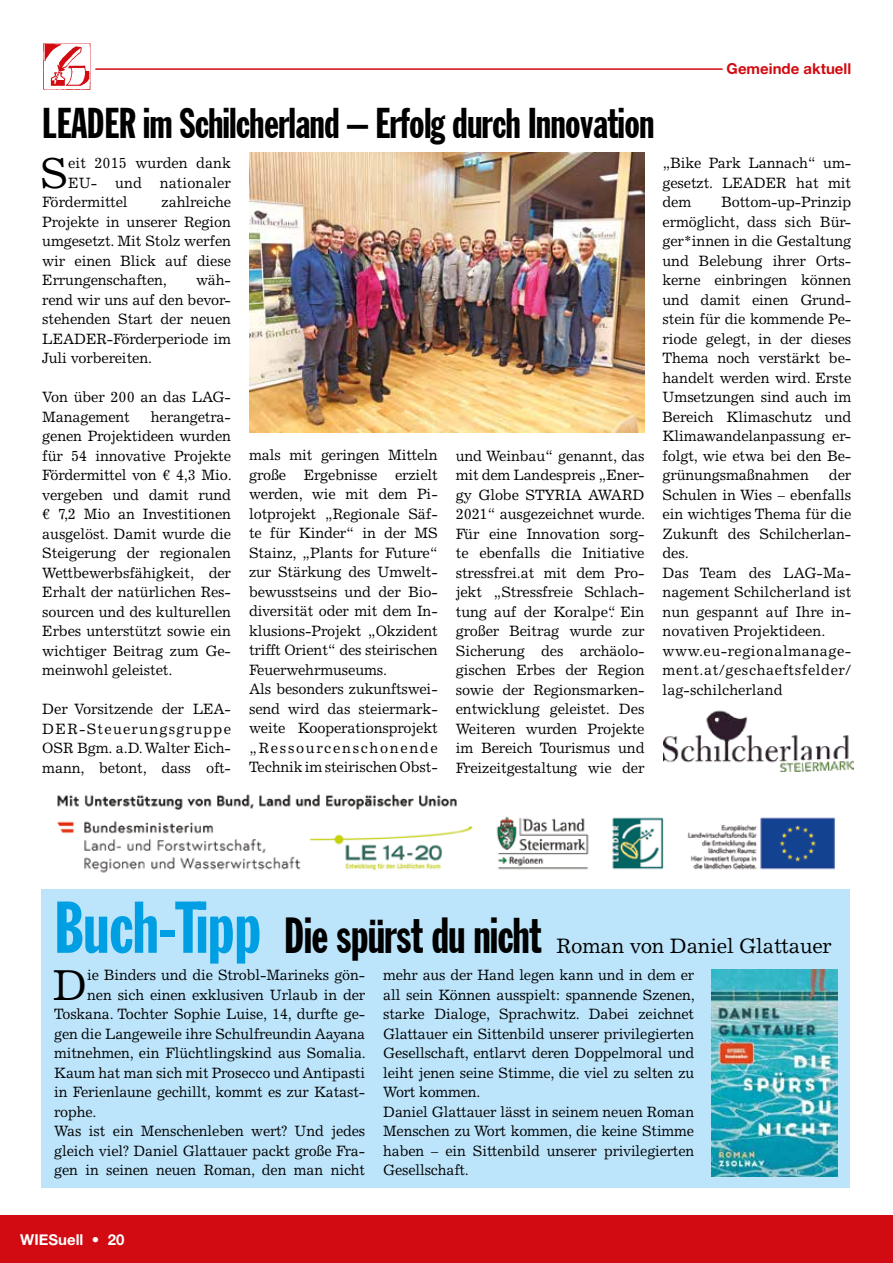
<style>
.page{position:relative;width:893px;height:1263px;background:#fff}
.page>*{position:absolute;margin:0;border:0;box-sizing:border-box;transform-origin:0 0}
.t1{font:extra-condensed 49.5px "Franklin Gothic";letter-spacing:-.01em;color:#000;scale:.96 1}
.t2{font:43.5px "Excelsior LT Std";color:#000;scale:.96 1}
.t3{font:43.5px "Excelsior LT Std";color:#000}
.t4{font:extra-condensed 42px "Franklin Gothic";letter-spacing:-.01em;color:#000}
.t5{font:21px "Excelsior LT Std";letter-spacing:-.01em;color:#000}
.t6{font:15px/19.5px "Excelsior LT Std";letter-spacing:-.01em;color:#000;text-align:justify}
.t7{font:15px/19.5px "Excelsior LT Std";letter-spacing:-.01em;color:#000;scale:.96 1}
.t8{font:15px "Alte Haas Grotesk Bold";color:#d20a11}
.t9{font:15px "Alte Haas Grotesk Bold";color:#fff}
.s1{font-size:72px;color:#009fe3}
</style>
<div class="page">
<div style="left:41px;top:889px;width:808px;height:299px;background:#bce4fa"></div>
<img style="left:711px;top:969px;width:127px;height:207px">
<img style="left:43px;top:43px;width:48px;height:47px">
<hr style="left:95px;top:68px;width:628px;height:2px;background:#d20a11">
<div style="left:0;top:1215px;width:893px;height:48px;background:#d20a11"></div>
<img style="left:57px;top:794px;width:778px;height:79px">
<img style="left:249px;top:152px;width:395px;height:280px">
<img style="left:663px;top:710px;width:190px;height:61px">
<p class="t8" style="left:727px;top:60px;width:126px">Gemeinde aktuell</p>
<h3 class="t4" style="left:42px;top:101px;width:614px">LEADER im Schilcherland – Erfolg durch Innovation</h3>
<h2 class="t3" style="left:40px;top:148px;width:30px">S</h2>
<p class="t6" style="left:68px;top:153px;width:164px">eit 2015 wurden dank</p>
<p class="t6" style="left:68px;top:173px;width:164px">EU- und nationaler</p>
<p class="t6" style="left:42px;top:192px;width:87px">Fördermittel</p>
<p class="t6" style="left:42px;top:192px;width:190px;text-indent:119px">zahlreiche Projekte in unserer Region umgesetzt. Mit Stolz werfen wir einen Blick auf diese Errungenschaften,</p>
<p class="t6" style="left:42px;top:270px;width:190px;text-indent:154px">wäh&shy;rend wir uns auf den bevor&shy;stehenden Start der neuen LEADER-Förderperiode im Juli vorbereiten.</p>
<p class="t6" style="left:42px;top:387px;width:190px">Von über 200 an das LAG-<br>Management</p>
<p class="t6" style="left:42px;top:407px;width:191px;text-indent:109px">herangetra&shy;genen Projektideen wurden für 54 innovative Projekte Fördermittel von € 4,3 Mio. vergeben und damit rund € 7,2 Mio an Investitionen ausgelöst. Damit wurde die Steigerung der regionalen Wettbewerbsfähigkeit, der Erhalt der natürlichen Res&shy;sourcen und des kulturellen Erbes unterstützt sowie ein wichtiger Beitrag zum Ge&shy;meinwohl geleistet.</p>
<p class="t6" style="left:42px;top:699px;width:190px">Der Vorsitzende der LEA-DER-Steuerungsgruppe OSR Bgm. a.D. Walter Eich&shy;mann, betont, dass oft-</p>
<p class="t6" style="left:249px;top:445px;width:190px;text-align:left">mals mit geringen Mitteln große Ergebnisse erzielt werden, wie mit dem Pi&shy;lotprojekt „Regionale Säf&shy;te für Kinder“ in der MS<br>Stainz, „Plants for Future“ zur Stärkung des Umwelt&shy;bewusstseins und der Bio&shy;diversität oder mit dem In&shy;klusions-Projekt „Okzident trifft Orient“ des steirischen<br>Feuerwehrmuseums.<br>Als besonders zukunftswei&shy;send wird das steiermark&shy;weite Kooperationsprojekt „Ressourcenschonende<br>Technik im steirischen Obst-</p>
<p class="t6" style="left:456px;top:446px;width:191px">und Weinbau“ genannt, das mit dem Landespreis „Ener&shy;gy Globe STYRIA AWARD 2021“ ausgezeichnet wurde.<br>Für eine Innovation sorg&shy;te ebenfalls die Initiative stressfrei.at mit dem Pro&shy;jekt „Stressfreie Schlach&shy;tung auf der Koralpe“. Ein großer Beitrag wurde zur Sicherung des archäolo&shy;gischen Erbes der Region sowie der Regionsmarken&shy;entwicklung geleistet. Des Weiteren wurden Projekte im Bereich Tourismus und Freizeitgestaltung wie der</p>
<p class="t6" style="left:663px;top:153px;width:190px">„Bike Park Lannach“ um&shy;gesetzt. LEADER hat mit dem</p>
<p class="t6" style="left:663px;top:192px;width:190px;text-indent:59px">Bottom-up-Prinzip ermöglicht, dass sich Bür&shy;ger*innen in die Gestaltung und Belebung ihrer Orts&shy;kerne einbringen können und damit einen Grund&shy;stein für die kommende Pe&shy;riode gelegt, in der dieses Thema noch verstärkt be&shy;handelt werden wird. Erste Umsetzungen sind auch im Bereich Klimaschutz und Klimawandelanpassung er&shy;folgt, wie etwa bei den Be&shy;grünungsmaßnahmen</p>
<p class="t6" style="left:663px;top:465px;width:190px;text-align:left;text-indent:166px">der<br>Schulen in Wies – ebenfalls ein wichtiges Thema für die<br>Zukunft des Schilcherlan&shy;des.<br>Das Team des LAG-Ma&shy;nagement Schilcherland ist nun gespannt auf Ihre in&shy;novativen Projektideen. www.eu-regionalmanage&shy;ment.at/geschaeftsfelder/ lag-schilcherland</p>
<h1 class="t1" style="left:54px;top:909px;width:509px"><span class="s1">Buch-Tipp</span> Die spürst du nicht</h1>
<h3 class="t5" style="left:557px;top:933px;width:277px">Roman von Daniel Glattauer</h3>
<h2 class="t2" style="left:53px;top:959px;width:38px">D</h2>
<p class="t7" style="left:87px;top:965px;width:291px">ie Binders und die Strobl-Marineks gön-</p>
<p class="t7" style="left:87px;top:985px;width:291px">nen sich einen exklusiven Urlaub in der</p>
<p class="t7" style="left:54px;top:1004px;width:325px">Toskana. Tochter Sophie Luise, 14, durfte ge-</p>
<p class="t7" style="left:54px;top:1024px;width:325px">gen die Langeweile ihre Schulfreundin Aayana</p>
<p class="t7" style="left:54px;top:1043px;width:326px">mitnehmen, ein Flüchtlingskind aus Somalia.</p>
<p class="t7" style="left:54px;top:1063px;width:325px">Kaum hat man sich mit Prosecco und Antipasti</p>
<p class="t7" style="left:54px;top:1082px;width:325px">in Ferienlaune gechillt, kommt es zur Katast-</p>
<p class="t7" style="left:54px;top:1102px;width:46px">rophe.</p>
<p class="t7" style="left:54px;top:1121px;width:325px">Was ist ein Menschenleben wert? Und jedes</p>
<p class="t7" style="left:54px;top:1141px;width:325px">gleich viel? Daniel Glattauer packt große Fra-</p>
<p class="t7" style="left:54px;top:1160px;width:325px">gen in seinen neuen Roman, den man nicht</p>
<p class="t7" style="left:383px;top:965px;width:326px">mehr aus der Hand legen kann und in dem er all sein Können ausspielt: spannende Szenen, starke Dialoge, Sprachwitz. Dabei zeichnet Glattauer ein Sittenbild unserer privilegierten Gesellschaft, entlarvt deren Doppelmoral und leiht jenen seine Stimme, die viel zu selten zu Wort kommen.<br>Daniel Glattauer lässt in seinem neuen Roman Menschen zu Wort kommen, die keine Stimme haben – ein Sittenbild unserer privilegierten Gesellschaft.</p>
<p class="t9" style="left:20px;top:1230px;width:106px">WIESuell • 20</p>
</div>
